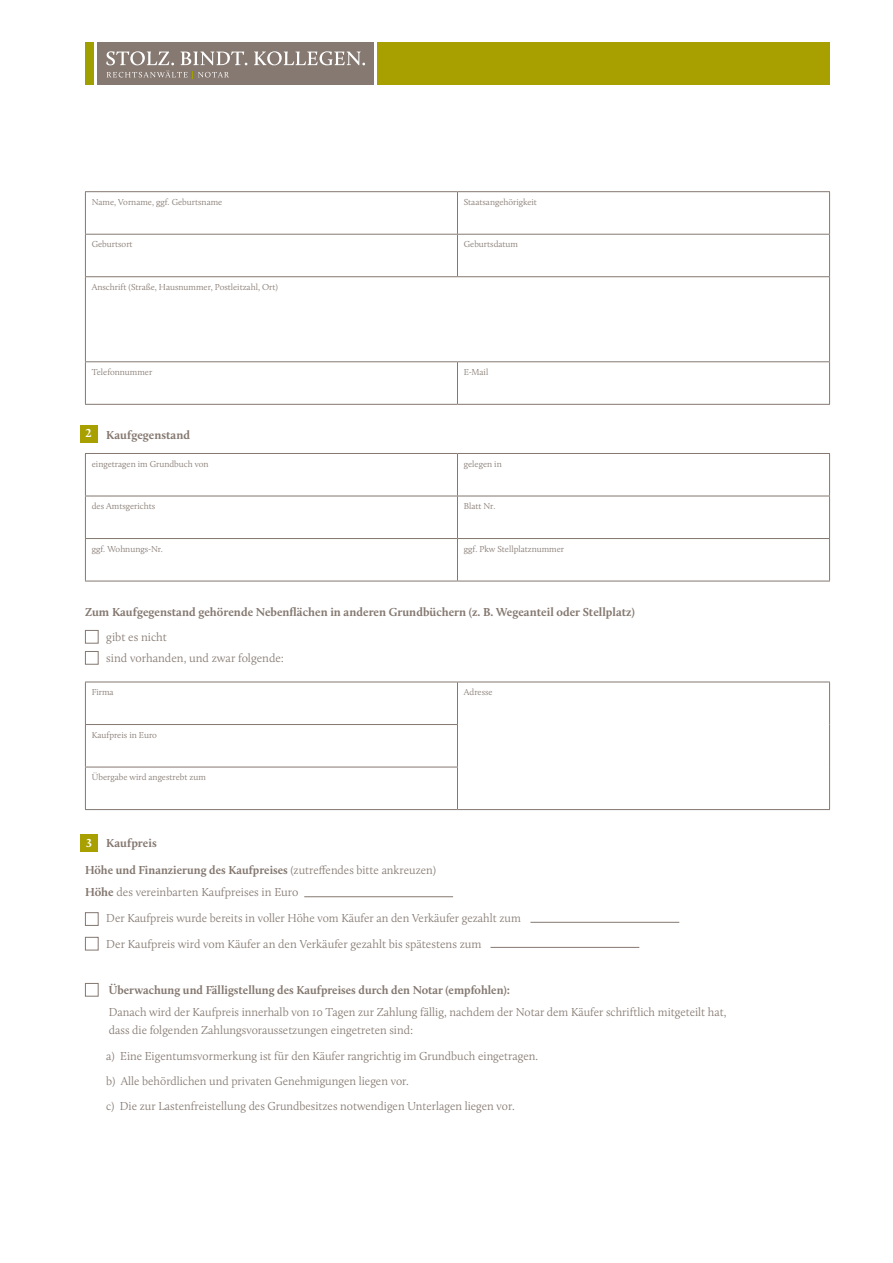
<style>
.page{position:relative;width:893px;height:1263px;background:#fff}
.page>*{position:absolute;margin:0;border:0;box-sizing:border-box;transform-origin:0 0}
.t1{font:300 12px/18px "Calluna";color:#847870}
.t2{font:700 12px "Calluna";color:#847870}
.t3{font:300 9px "Calluna";color:#847870}
.s1{color:#fff}
.s2{font-weight:300}
.s3{font-weight:700}
</style>
<div class="page">
<div style="left:377px;top:43px;width:452px;height:42px;background:#a8a000"></div>
<div style="left:97px;top:43px;width:277px;height:42px;background:#867971"></div>
<div style="left:85px;top:43px;width:9px;height:42px;background:#a09f00"></div>
<svg style="left:106px;top:51px;width:259px;height:14px"></svg>
<svg style="left:107px;top:71px;width:122px;height:8px"></svg>
<div style="left:80px;top:834px;width:17px;height:17px;background:#a8a000"></div>
<div style="left:80px;top:425px;width:17px;height:17px;background:#a8a000"></div>
<div style="left:85px;top:630px;width:14px;height:13px;border:1px solid #847870"></div>
<div style="left:85px;top:651px;width:14px;height:14px;border:1px solid #847870"></div>
<hr style="left:85px;top:191px;width:372px;height:1px;background:#847870">
<hr style="left:85px;top:192px;width:1px;height:42px;background:#847870">
<hr style="left:457px;top:191px;width:373px;height:1px;background:#847870">
<hr style="left:457px;top:192px;width:1px;height:42px;background:#847870">
<hr style="left:829px;top:192px;width:1px;height:42px;background:#847870">
<hr style="left:85px;top:234px;width:372px;height:1px;background:#847870">
<hr style="left:85px;top:235px;width:1px;height:41px;background:#847870">
<hr style="left:457px;top:234px;width:373px;height:1px;background:#847870">
<hr style="left:457px;top:235px;width:1px;height:41px;background:#847870">
<hr style="left:829px;top:235px;width:1px;height:41px;background:#847870">
<hr style="left:85px;top:276px;width:372px;height:1px;background:#847870">
<hr style="left:85px;top:277px;width:1px;height:84px;background:#847870">
<hr style="left:457px;top:276px;width:373px;height:1px;background:#847870">
<hr style="left:829px;top:277px;width:1px;height:84px;background:#847870">
<hr style="left:85px;top:361px;width:372px;height:1px;background:#847870">
<hr style="left:85px;top:362px;width:1px;height:42px;background:#847870">
<hr style="left:457px;top:361px;width:373px;height:1px;background:#847870">
<hr style="left:457px;top:362px;width:1px;height:42px;background:#847870">
<hr style="left:829px;top:362px;width:1px;height:42px;background:#847870">
<hr style="left:85px;top:404px;width:372px;height:1px;background:#847870">
<hr style="left:457px;top:404px;width:373px;height:1px;background:#847870">
<hr style="left:85px;top:453px;width:372px;height:1px;background:#847870">
<hr style="left:85px;top:454px;width:1px;height:42px;background:#847870">
<hr style="left:457px;top:453px;width:373px;height:1px;background:#847870">
<hr style="left:457px;top:454px;width:1px;height:42px;background:#847870">
<hr style="left:829px;top:454px;width:1px;height:42px;background:#847870">
<hr style="left:85px;top:496px;width:372px;height:1px;background:#847870">
<hr style="left:85px;top:496px;width:1px;height:42px;background:#847870">
<hr style="left:457px;top:496px;width:373px;height:1px;background:#847870">
<hr style="left:457px;top:496px;width:1px;height:42px;background:#847870">
<hr style="left:829px;top:496px;width:1px;height:42px;background:#847870">
<hr style="left:85px;top:538px;width:372px;height:1px;background:#847870">
<hr style="left:85px;top:539px;width:1px;height:42px;background:#847870">
<hr style="left:457px;top:538px;width:373px;height:1px;background:#847870">
<hr style="left:457px;top:539px;width:1px;height:42px;background:#847870">
<hr style="left:829px;top:539px;width:1px;height:42px;background:#847870">
<hr style="left:85px;top:581px;width:372px;height:1px;background:#847870">
<hr style="left:457px;top:581px;width:373px;height:1px;background:#847870">
<hr style="left:85px;top:682px;width:372px;height:1px;background:#847870">
<hr style="left:85px;top:682px;width:1px;height:42px;background:#847870">
<hr style="left:457px;top:682px;width:373px;height:1px;background:#847870">
<hr style="left:457px;top:682px;width:1px;height:42px;background:#847870">
<hr style="left:829px;top:682px;width:1px;height:42px;background:#847870">
<hr style="left:85px;top:724px;width:373px;height:1px;background:#847870">
<hr style="left:85px;top:725px;width:1px;height:42px;background:#847870">
<hr style="left:457px;top:725px;width:1px;height:42px;background:#847870">
<hr style="left:829px;top:724px;width:1px;height:43px;background:#847870">
<hr style="left:85px;top:767px;width:373px;height:1px;background:#847870">
<hr style="left:85px;top:767px;width:1px;height:42px;background:#847870">
<hr style="left:457px;top:767px;width:1px;height:42px;background:#847870">
<hr style="left:829px;top:767px;width:1px;height:42px;background:#847870">
<hr style="left:85px;top:809px;width:372px;height:1px;background:#847870">
<hr style="left:457px;top:809px;width:373px;height:1px;background:#847870">
<hr style="left:304px;top:896px;width:149px;height:1px;background:#847870">
<div style="left:85px;top:983px;width:14px;height:13px;border:1px solid #847870"></div>
<hr style="left:530px;top:922px;width:149px;height:1px;background:#847870">
<hr style="left:490px;top:947px;width:149px;height:1px;background:#847870">
<div style="left:85px;top:912px;width:14px;height:14px;border:1px solid #847870"></div>
<div style="left:85px;top:937px;width:14px;height:13px;border:1px solid #847870"></div>
<p class="t3" style="left:92px;top:196px;width:132px">Name, Vorname, ggf. Geburtsname</p>
<p class="t3" style="left:464px;top:196px;width:75px">Staatsangehörigkeit</p>
<p class="t3" style="left:92px;top:239px;width:42px">Geburtsort</p>
<p class="t3" style="left:464px;top:239px;width:56px">Geburtsdatum</p>
<p class="t3" style="left:92px;top:281px;width:188px">Anschrift (Straße, Hausnummer, Postleitzahl, Ort)</p>
<p class="t3" style="left:92px;top:366px;width:62px">Telefonnummer</p>
<p class="t3" style="left:464px;top:366px;width:26px">E-Mail</p>
<p class="t2" style="left:86px;top:427px;width:106px"><span class="s1">2</span> Kaufgegenstand</p>
<p class="t3" style="left:92px;top:458px;width:118px">eingetragen im Grundbuch von</p>
<p class="t3" style="left:464px;top:458px;width:39px">gelegen in</p>
<p class="t3" style="left:92px;top:501px;width:65px">des Amtsgerichts</p>
<p class="t3" style="left:464px;top:501px;width:33px">Blatt Nr.</p>
<p class="t3" style="left:92px;top:543px;width:73px">ggf. Wohnungs-Nr.</p>
<p class="t3" style="left:464px;top:543px;width:102px">ggf. Pkw Stellplatznummer</p>
<p class="t2" style="left:85px;top:604px;width:551px">Zum Kaufgegenstand gehörende Nebenflächen in anderen Grundbüchern (z. B. Wegeanteil oder Stellplatz)</p>
<p class="t1" style="left:106px;top:628px;width:62px">gibt es nicht</p>
<p class="t1" style="left:106px;top:649px;width:179px">sind vorhanden, und zwar folgende:</p>
<p class="t3" style="left:92px;top:687px;width:23px">Firma</p>
<p class="t3" style="left:464px;top:687px;width:30px">Adresse</p>
<p class="t3" style="left:92px;top:729px;width:67px">Kaufpreis in Euro</p>
<p class="t3" style="left:92px;top:772px;width:116px">Übergabe wird angestrebt zum</p>
<p class="t2" style="left:86px;top:835px;width:72px"><span class="s1">3</span> Kaufpreis</p>
<p class="t2" style="left:85px;top:862px;width:353px">Höhe und Finanzierung des Kaufpreises <span class="s2">(zutreffendes bitte ankreuzen)</span></p>
<p class="t1" style="left:85px;top:883px;width:215px"><span class="s3">Höhe</span> des vereinbarten Kaufpreises in Euro</p>
<p class="t1" style="left:106px;top:909px;width:416px">Der Kaufpreis wurde bereits in voller Höhe vom Käufer an den Verkäufer gezahlt zum</p>
<p class="t1" style="left:106px;top:934px;width:377px">Der Kaufpreis wird vom Käufer an den Verkäufer gezahlt bis spätestens zum</p>
<p class="t2" style="left:109px;top:983px;width:403px">Überwachung und Fälligstellung des Kaufpreises durch den Notar (empfohlen):</p>
<p class="t1" style="left:109px;top:1003px;width:619px">Danach wird der Kaufpreis innerhalb von 10 Tagen zur Zahlung fällig, nachdem der Notar dem Käufer schriftlich mitgeteilt hat, dass die folgenden Zahlungsvoraussetzungen eingetreten sind:</p>
<p class="t1" style="left:106px;top:1046px;width:433px">a) Eine Eigentumsvormerkung ist für den Käufer rangrichtig im Grundbuch eingetragen.</p>
<p class="t1" style="left:106px;top:1072px;width:304px">b) Alle behördlichen und privaten Genehmigungen liegen vor.</p>
<p class="t1" style="left:106px;top:1097px;width:410px">c) Die zur Lastenfreistellung des Grundbesitzes notwendigen Unterlagen liegen vor.</p>
</div>
